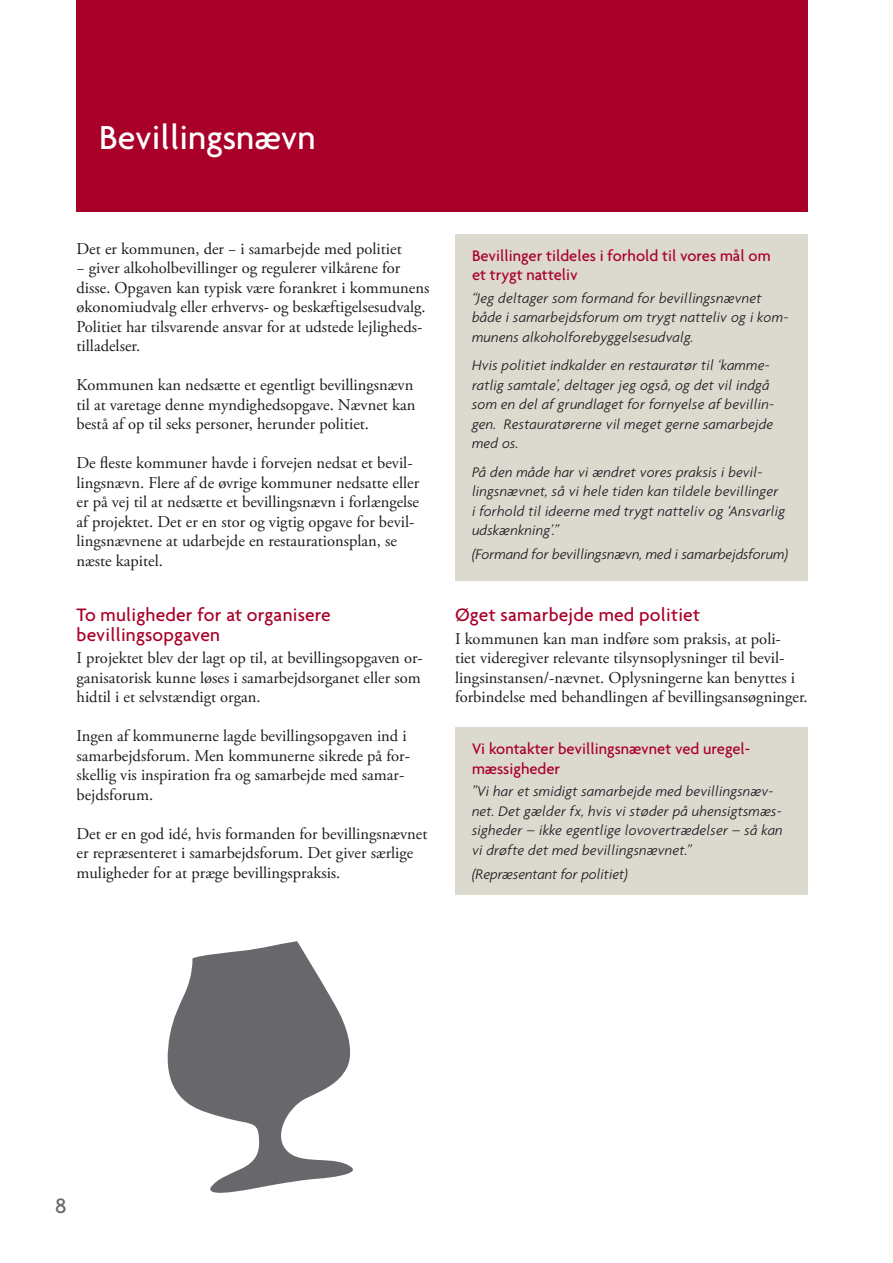
<style>
.page{position:relative;width:893px;height:1263px;background:#fff}
.page>*{position:absolute;margin:0;border:0;box-sizing:border-box;transform-origin:0 0}
.Kapitel{font:500 36px "Agenda";color:#fff}
.t1{font:500 22.5px "Agenda";color:#68676c}
.Rubrik_2{font:500 19.5px/19.5px "Agenda";letter-spacing:.01em;color:#a90029}
.Brødtext{font:16.5px/19.5px "Adobe Garamond Pro";color:#1b1c20}
.Box_titel{font:500 16.5px/19.5px "Agenda";color:#a90029}
.Citat__kusiv{font:italic 300 15px/19.5px "Agenda";letter-spacing:.01em;color:#1b1c20}
</style>
<div class="page">
<div style="left:455px;top:234px;width:353px;height:346px;background:#dcd9cf"></div>
<div style="left:455px;top:728px;width:353px;height:167px;background:#dcd9cf"></div>
<div style="left:77px;top:0;width:731px;height:211px;background:#a90029"></div>
<svg style="left:167px;top:941px;width:186px;height:252px;fill:#68676c"></svg>
<p class="Kapitel" style="left:99px;top:116px;width:218px">Bevillingsnævn</p>
<p class="Brødtext" style="left:77px;top:239px;width:354px">Det er kommunen, der − i samarbejde med politiet<br>− giver alkoholbevillinger og regulerer vilkårene for disse. Opgaven kan typisk være forankret i kommunens økonomiudvalg eller erhvervs- og beskæftigelsesudvalg.<br>Politiet har tilsvarende ansvar for at udstede lejligheds&shy;tilladelser.</p>
<p class="Brødtext" style="left:77px;top:376px;width:340px">Kommunen kan nedsætte et egentligt bevillingsnævn til at varetage denne myndighedsopgave. Nævnet kan bestå af op til seks personer, herunder politiet.</p>
<p class="Brødtext" style="left:77px;top:454px;width:344px">De fleste kommuner havde i forvejen nedsat et bevil&shy;lingsnævn. Flere af de øvrige kommuner nedsatte eller er på vej til at nedsætte et bevillingsnævn i forlængelse af projektet. Det er en stor og vigtig opgave for bevil&shy;lingsnævnene at udarbejde en restaurationsplan, se næste kapitel.</p>
<p class="Rubrik_2" style="left:77px;top:604px;width:256px">To muligheder for at organisere bevillingsopgaven</p>
<p class="Brødtext" style="left:77px;top:649px;width:348px">I projektet blev der lagt op til, at bevillingsopgaven or&shy;ganisatorisk kunne løses i samarbejdsorganet eller som hidtil i et selvstændigt organ.</p>
<p class="Brødtext" style="left:77px;top:727px;width:335px">Ingen af kommunerne lagde bevillingsopgaven ind i samarbejdsforum. Men kommunerne sikrede på for&shy;skellig vis inspiration fra og samarbejde med samar&shy;bejdsforum.</p>
<p class="Brødtext" style="left:77px;top:824px;width:352px">Det er en god idé, hvis formanden for bevillingsnævnet er repræsenteret i samarbejdsforum. Det giver særlige muligheder for at præge bevillingspraksis.</p>
<p class="Box_titel" style="left:472px;top:245px;width:300px">Bevillinger tildeles i forhold til vores mål om et trygt natteliv</p>
<p class="Citat__kusiv" style="left:472px;top:288px;width:318px">“Jeg deltager som formand for bevillingsnævnet både i samarbejdsforum om trygt natteliv og i kom&shy;munens alkoholforebyggelsesudvalg.</p>
<p class="Citat__kusiv" style="left:472px;top:355px;width:304px">Hvis politiet indkalder en restauratør til ‘kamme&shy;ratlig samtale’, deltager jeg også, og det vil indgå som en del af grundlaget for fornyelse af bevillin&shy;gen. Restauratørerne vil meget gerne samarbejde med os.</p>
<p class="Citat__kusiv" style="left:472px;top:462px;width:315px">På den måde har vi ændret vores praksis i bevil&shy;lingsnævnet, så vi hele tiden kan tildele bevillinger i forhold til ideerne med trygt natteliv og ‘Ansvarlig udskænkning’.”</p>
<p class="Citat__kusiv" style="left:472px;top:544px;width:318px">(Formand for bevillingsnævn, med i samarbejdsforum)</p>
<p class="Rubrik_2" style="left:455px;top:604px;width:247px">Øget samarbejde med politiet</p>
<p class="Brødtext" style="left:455px;top:629px;width:354px">I kommunen kan man indføre som praksis, at poli-<br>tiet videregiver relevante tilsynsoplysninger til bevil&shy;lingsinstansen/-nævnet. Oplysningerne kan benyttes i forbindelse med behandlingen af bevillingsansøgninger.</p>
<p class="Box_titel" style="left:472px;top:739px;width:278px">Vi kontakter bevillingsnævnet ved uregel&shy;mæssigheder</p>
<p class="Citat__kusiv" style="left:472px;top:781px;width:312px">”Vi har et smidigt samarbejde med bevillingsnæv&shy;net. Det gælder fx, hvis vi støder på uhensigtsmæs&shy;sigheder – ikke egentlige lovovertrædelser – så kan vi drøfte det med bevillingsnævnet.”</p>
<p class="Citat__kusiv" style="left:472px;top:864px;width:157px">(Repræsentant for politiet)</p>
<h2 class="t1" style="left:55px;top:1192px;width:13px">8</h2>
</div>
